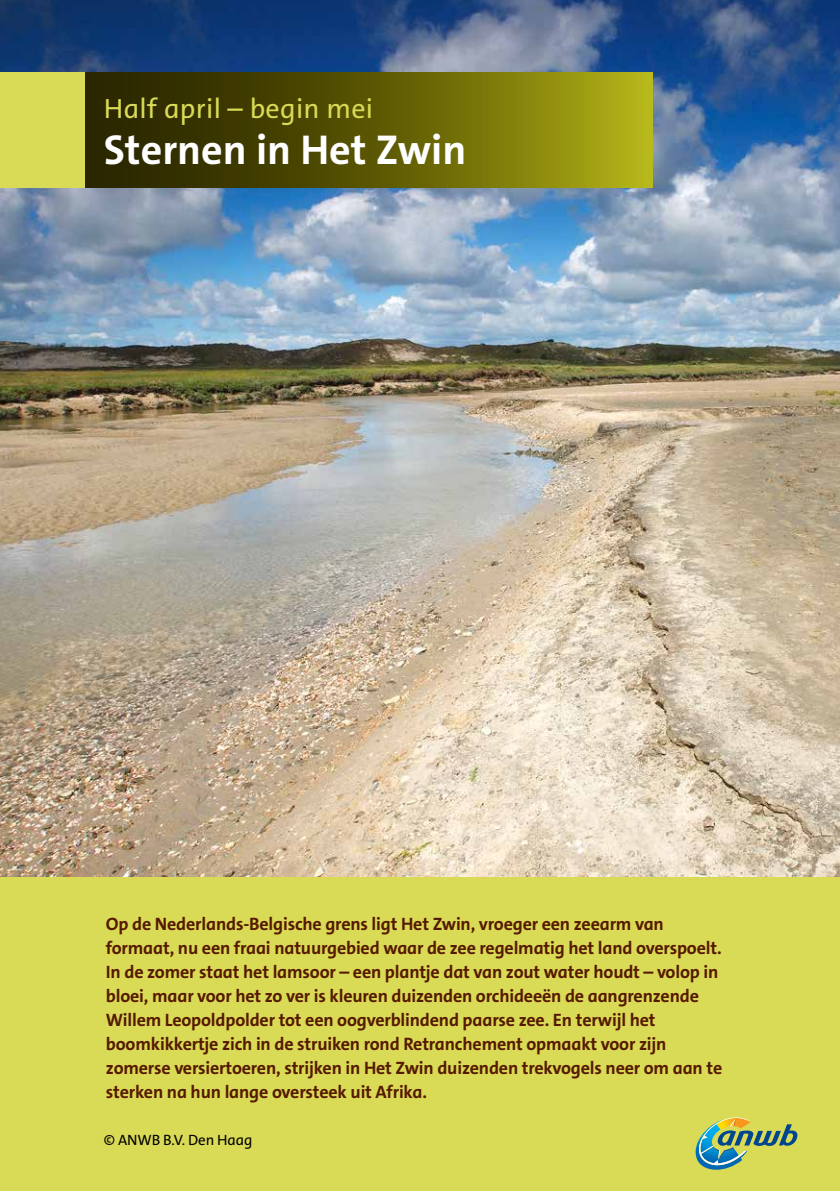
<style>
.page{position:relative;width:840px;height:1191px;background:#fff}
.page>*{position:absolute;margin:0;border:0;box-sizing:border-box;transform-origin:0 0}
.t1{font:700 42px "The Sans C4 s";color:#fff}
.t2{font:28px "The Sans C4 s";letter-spacing:.01em;color:#d9da55}
.t3{font:700 18px/24px "The Sans C4 s";letter-spacing:-.01em;color:#551900}
.t4{font:15px "The Sans C4 s";letter-spacing:-.01em;color:#000}
</style>
<div class="page">
<div style="left:0;top:854px;width:839px;height:337px;background:#d9da55"></div>
<img style="left:0;top:0;width:839px;height:877px">
<div style="left:0;top:72px;width:85px;height:115px;background:#d9da55"></div>
<svg style="left:85px;top:72px;width:567px;height:115px;background:#615e06"></svg>
<svg style="left:695px;top:1117px;width:102px;height:53px"></svg>
<h2 class="t2" style="left:104px;top:91px;width:271px">Half april – begin mei</h2>
<h1 class="t1" style="left:104px;top:123px;width:364px">Sternen in Het Zwin</h1>
<p class="t3" style="left:106px;top:911px;width:617px">Op de Nederlands-Belgische grens ligt Het Zwin, vroeger een zeearm van formaat, nu een fraai natuurgebied waar de zee regelmatig het land overspoelt.<br>In de zomer staat het lamsoor – een plantje dat van zout water houdt – volop in bloei, maar voor het zo ver is kleuren duizenden orchideeën de aangrenzende Willem Leopoldpolder tot een oogverblindend paarse zee. En terwijl het boomkikkertje zich in de struiken rond Retranchement opmaakt voor zijn zomerse versiertoeren, strijken in Het Zwin duizenden trekvogels neer om aan te sterken na hun lange oversteek uit Afrika.</p>
<p class="t4" style="left:104px;top:1130px;width:150px">© ANWB B.V. Den Haag</p>
</div>
